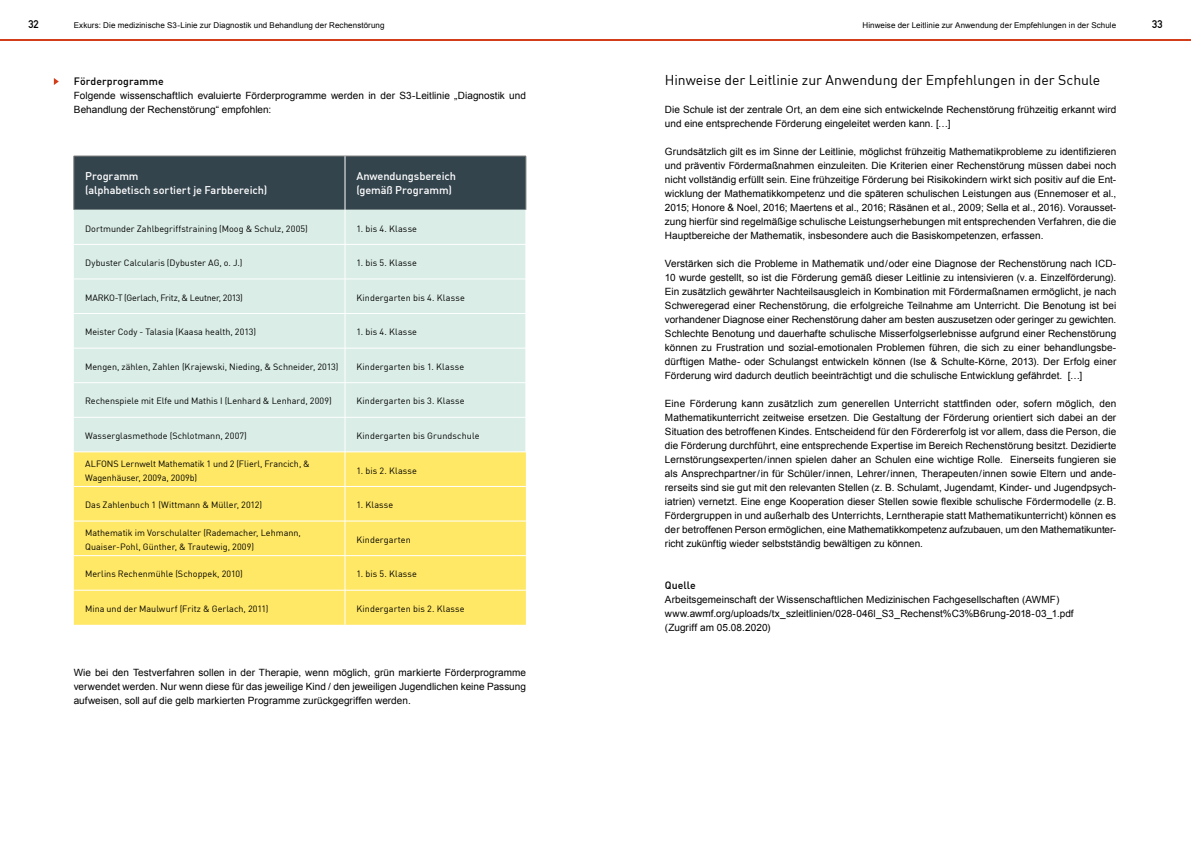
<style>
.page{position:relative;width:1191px;height:842px;background:#fff}
.page>*{position:absolute;margin:0;border:0;box-sizing:border-box;transform-origin:0 0}
.t1{font:14px "DIN";letter-spacing:-.005em;color:#000}
.t2{font:500 11px/14px "DIN";letter-spacing:-.005em;color:#fff}
.t3{font:11px "DIN Mittelschrift";color:#000}
.t4{font:500 10.5px "DIN";letter-spacing:.005em;color:#000}
.t5{font:10px/14px "Arial";letter-spacing:.005em;color:#000;text-align:justify}
.t6{font:9px/14px "DIN";color:#000}
.t7{font:9px "DIN";letter-spacing:.02em;color:#000}
.t8{font:9px "DIN";letter-spacing:-.025em;color:#000}
.t9{font:8px "Arial";letter-spacing:.01em;color:#000}
</style>
<div class="page">
<hr style="left:0;top:39px;width:1191px;height:1px;background:#d43d19">
<div style="left:75px;top:157px;width:451px;height:53px;background:#34444d"></div>
<div style="left:74px;top:210px;width:452px;height:242px;background:#daede6"></div>
<div style="left:74px;top:245px;width:452px;height:34px;background:#daede6"></div>
<div style="left:74px;top:453px;width:452px;height:172px;background:#ffe866"></div>
<hr style="left:74px;top:156px;width:271px;height:1px;background:#787978">
<hr style="left:74px;top:156px;width:1px;height:54px;background:#787978">
<hr style="left:345px;top:156px;width:181px;height:1px;background:#787978">
<hr style="left:526px;top:156px;width:1px;height:54px;background:#787978">
<hr style="left:74px;top:244px;width:271px;height:1px;background:#fff">
<hr style="left:345px;top:244px;width:181px;height:1px;background:#fff">
<hr style="left:74px;top:279px;width:271px;height:1px;background:#fff">
<hr style="left:345px;top:279px;width:181px;height:1px;background:#fff">
<hr style="left:74px;top:313px;width:271px;height:1px;background:#fff">
<hr style="left:345px;top:313px;width:181px;height:1px;background:#fff">
<hr style="left:74px;top:348px;width:271px;height:1px;background:#fff">
<hr style="left:345px;top:348px;width:181px;height:1px;background:#fff">
<hr style="left:74px;top:382px;width:271px;height:1px;background:#fff">
<hr style="left:345px;top:382px;width:181px;height:1px;background:#fff">
<hr style="left:74px;top:417px;width:271px;height:1px;background:#fff">
<hr style="left:345px;top:417px;width:181px;height:1px;background:#fff">
<hr style="left:74px;top:486px;width:271px;height:1px;background:#fff">
<hr style="left:345px;top:486px;width:181px;height:1px;background:#fff">
<hr style="left:74px;top:521px;width:271px;height:1px;background:#fff">
<hr style="left:345px;top:521px;width:181px;height:1px;background:#fff">
<hr style="left:74px;top:555px;width:271px;height:1px;background:#fff">
<hr style="left:345px;top:555px;width:181px;height:1px;background:#fff">
<hr style="left:74px;top:590px;width:271px;height:1px;background:#fff">
<hr style="left:345px;top:590px;width:181px;height:1px;background:#fff">
<hr style="left:345px;top:156px;width:1px;height:54px;background:#fff">
<hr style="left:345px;top:210px;width:1px;height:34px;background:#fff">
<hr style="left:345px;top:244px;width:1px;height:35px;background:#fff">
<hr style="left:345px;top:279px;width:1px;height:34px;background:#fff">
<hr style="left:345px;top:314px;width:1px;height:34px;background:#fff">
<hr style="left:345px;top:348px;width:1px;height:35px;background:#fff">
<hr style="left:345px;top:383px;width:1px;height:34px;background:#fff">
<hr style="left:345px;top:417px;width:1px;height:35px;background:#fff">
<hr style="left:345px;top:452px;width:1px;height:34px;background:#fff">
<hr style="left:345px;top:487px;width:1px;height:34px;background:#fff">
<hr style="left:345px;top:521px;width:1px;height:34px;background:#fff">
<hr style="left:345px;top:556px;width:1px;height:34px;background:#fff">
<hr style="left:345px;top:590px;width:1px;height:35px;background:#fff">
<svg style="left:54px;top:78px;width:5px;height:7px"></svg>
<p class="t3" style="left:28px;top:18px;width:12px">32</p>
<p class="t3" style="left:1152px;top:18px;width:12px">33</p>
<p class="t9" style="left:74px;top:20px;width:312px">Exkurs: Die medizinische S3-Linie zur Diagnostik und Behandlung der Rechenstörung</p>
<p class="t9" style="left:862px;top:20px;width:255px">Hinweise der Leitlinie zur Anwendung der Empfehlungen in der Schule</p>
<p class="t4" style="left:74px;top:74px;width:91px">Förderprogramme</p>
<p class="t5" style="left:74px;top:88px;width:453px">Folgende wissenschaftlich evaluierte Förderprogramme werden in der S3-Leitlinie „Diagnostik und<br>Behandlung der Rechenstörung“ empfohlen:</p>
<p class="t2" style="left:85px;top:169px;width:184px">Programm<br>(alphabetisch sortiert je Farbbereich)</p>
<p class="t2" style="left:356px;top:169px;width:101px">Anwendungsbereich (gemäß Programm)</p>
<p class="t6" style="left:85px;top:221px;width:224px">Dortmunder Zahlbegriffstraining (Moog &amp; Schulz, 2005)</p>
<p class="t7" style="left:356px;top:223px;width:62px">1. bis 4. Klasse</p>
<p class="t6" style="left:85px;top:256px;width:159px">Dybuster Calcularis (Dybuster AG, o. J.)</p>
<p class="t7" style="left:356px;top:257px;width:62px">1. bis 5. Klasse</p>
<p class="t8" style="left:85px;top:292px;width:159px">MARKO-T (Gerlach, Fritz, &amp; Leutner, 2013)</p>
<p class="t6" style="left:356px;top:290px;width:110px">Kindergarten bis 4. Klasse</p>
<p class="t6" style="left:85px;top:325px;width:172px">Meister Cody - Talasia (Kaasa health, 2013)</p>
<p class="t7" style="left:356px;top:326px;width:62px">1. bis 4. Klasse</p>
<p class="t6" style="left:85px;top:359px;width:255px">Mengen, zählen, Zahlen (Krajewski, Nieding, &amp; Schneider, 2013)</p>
<p class="t6" style="left:356px;top:359px;width:109px">Kindergarten bis 1. Klasse</p>
<p class="t6" style="left:85px;top:394px;width:248px">Rechenspiele mit Elfe und Mathis I (Lenhard &amp; Lenhard, 2009)</p>
<p class="t6" style="left:356px;top:394px;width:110px">Kindergarten bis 3. Klasse</p>
<p class="t6" style="left:85px;top:429px;width:163px">Wasserglasmethode (Schlotmann, 2007)</p>
<p class="t6" style="left:356px;top:429px;width:125px">Kindergarten bis Grundschule</p>
<p class="t6" style="left:85px;top:456px;width:226px">ALFONS Lernwelt Mathematik 1 und 2 (Flierl, Francich, &amp;<br>Wagenhäuser, 2009a, 2009b)</p>
<p class="t7" style="left:356px;top:465px;width:62px">1. bis 2. Klasse</p>
<p class="t6" style="left:85px;top:498px;width:179px">Das Zahlenbuch 1 (Wittmann &amp; Müller, 2012)</p>
<p class="t6" style="left:356px;top:498px;width:39px">1. Klasse</p>
<p class="t6" style="left:85px;top:525px;width:217px">Mathematik im Vorschulalter (Rademacher, Lehmann,<br>Quaiser-Pohl, Günther, &amp; Trautewig, 2009)</p>
<p class="t6" style="left:356px;top:532px;width:56px">Kindergarten</p>
<p class="t6" style="left:85px;top:567px;width:159px">Merlins Rechenmühle (Schoppek, 2010)</p>
<p class="t7" style="left:356px;top:568px;width:62px">1. bis 5. Klasse</p>
<p class="t6" style="left:85px;top:601px;width:185px">Mina und der Maulwurf (Fritz &amp; Gerlach, 2011)</p>
<p class="t6" style="left:356px;top:601px;width:110px">Kindergarten bis 2. Klasse</p>
<p class="t5" style="left:74px;top:666px;width:454px">Wie bei den Testverfahren sollen in der Therapie, wenn möglich, grün markierte Förderprogramme verwendet werden. Nur wenn diese für das jeweilige Kind / den jeweiligen Jugendlichen keine Passung aufweisen, soll auf die gelb markierten Programme zurückgegriffen werden.</p>
<h1 class="t1" style="left:665px;top:71px;width:437px">Hinweise der Leitlinie zur Anwendung der Empfehlungen in der Schule</h1>
<p class="t5" style="left:665px;top:102px;width:453px">Die Schule ist der zentrale Ort, an dem eine sich entwickelnde Rechenstörung frühzeitig erkannt wird und eine entsprechende Förderung eingeleitet werden kann. […]</p>
<p class="t5" style="left:665px;top:144px;width:453px">Grundsätzlich gilt es im Sinne der Leitlinie, möglichst frühzeitig Mathematikprobleme zu identifizieren und präventiv Fördermaßnahmen einzuleiten. Die Kriterien einer Rechenstörung müssen dabei noch nicht vollständig erfüllt sein. Eine frühzeitige Förderung bei Risikokindern wirkt sich positiv auf die Ent&shy;wicklung der Mathematikkompetenz und die späteren schulischen Leistungen aus (Ennemoser et al., 2015; Honore &amp; Noel, 2016; Maertens et al., 2016; Räsänen et al., 2009; Sella et al., 2016). Vorausset&shy;zung hierfür sind regelmäßige schulische Leistungserhebungen mit entsprechenden Verfahren, die die Hauptbereiche der Mathematik, insbesondere auch die Basiskompetenzen, erfassen.</p>
<p class="t5" style="left:665px;top:256px;width:453px">Verstärken sich die Probleme in Mathematik und / oder eine Diagnose der Rechenstörung nach ICD-10 wurde gestellt, so ist die Förderung gemäß dieser Leitlinie zu intensivieren (v. a. Einzelförderung).<br>Ein zusätzlich gewährter Nachteilsausgleich in Kombination mit Fördermaßnamen ermöglicht, je nach Schweregerad einer Rechenstörung, die erfolgreiche Teilnahme am Unterricht. Die Benotung ist bei vorhandener Diagnose einer Rechenstörung daher am besten auszusetzen oder geringer zu gewichten.<br>Schlechte Benotung und dauerhafte schulische Misserfolgserlebnisse aufgrund einer Rechenstörung können zu Frustration und sozial-emotionalen Problemen führen, die sich zu einer behandlungsbe&shy;dürftigen Mathe- oder Schulangst entwickeln können (Ise &amp; Schulte-Körne, 2013). Der Erfolg einer Förderung wird dadurch deutlich beeinträchtigt und die schulische Entwicklung gefährdet. […]</p>
<p class="t5" style="left:665px;top:396px;width:453px">Eine Förderung kann zusätzlich zum generellen Unterricht stattfinden oder, sofern möglich, den Mathematikunterricht zeitweise ersetzen. Die Gestaltung der Förderung orientiert sich dabei an der Situation des betroffenen Kindes. Entscheidend für den Fördererfolg ist vor allem, dass die Person, die die Förderung durchführt, eine entsprechende Expertise im Bereich Rechenstörung besitzt. Dezidierte Lernstörungsexperten / innen spielen daher an Schulen eine wichtige Rolle. Einerseits fungieren sie als Ansprechpartner / in für Schüler / innen, Lehrer / innen, Therapeuten / innen sowie Eltern und ande&shy;rerseits sind sie gut mit den relevanten Stellen (z. B. Schulamt, Jugendamt, Kinder- und Jugendpsych&shy;iatrien) vernetzt. Eine enge Kooperation dieser Stellen sowie flexible schulische Fördermodelle (z. B.<br>Fördergruppen in und außerhalb des Unterrichts, Lerntherapie statt Mathematikunterricht) können es der betroffenen Person ermöglichen, eine Mathematikkompetenz aufzubauen, um den Mathematikunter&shy;richt zukünftig wieder selbstständig bewältigen zu können.</p>
<p class="t4" style="left:665px;top:578px;width:32px">Quelle</p>
<p class="t5" style="left:665px;top:592px;width:410px;text-align:left">Arbeitsgemeinschaft der Wissenschaftlichen Medizinischen Fachgesellschaften (AWMF) www.awmf.org/uploads/tx_szleitlinien/028-046l_S3_Rechenst%C3%B6rung-2018-03_1.pdf (Zugriff am 05.08.2020)</p>
</div>
